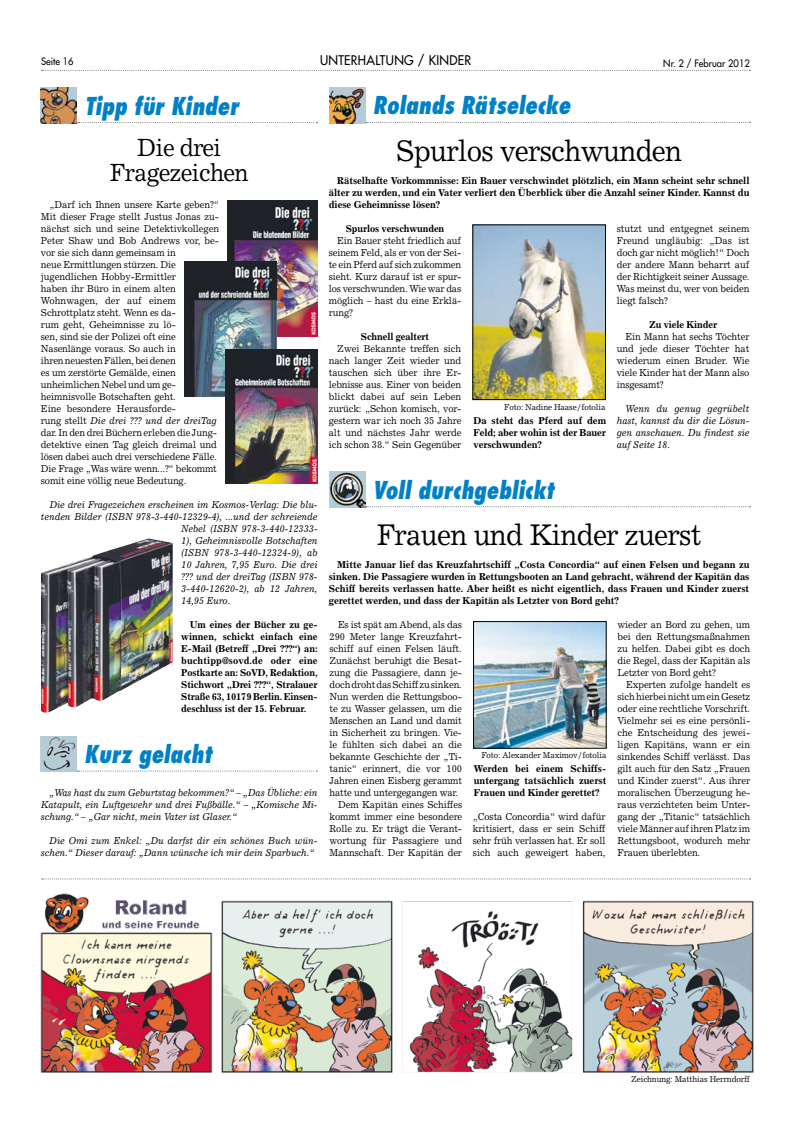
<style>
.page{position:relative;width:791px;height:1134px;background:#fff}
.page>*{position:absolute;margin:0;border:0;box-sizing:border-box;transform-origin:0 0}
.t1{font:30px "Excelsior";letter-spacing:-.025em;color:#000;scale:.93 1}
.t2{font:25px/25px "Excelsior";letter-spacing:-.025em;color:#000;text-align:center;scale:.93 1}
.t3{font:italic 800 condensed 24px "Futura";color:#0081c7;scale:.93 1}
.t4{font:13px "Futura";letter-spacing:.025em;color:#000;scale:.94 1}
.t5{font:10px/12px "Excelsior";letter-spacing:-.01em;color:#000;text-align:justify;scale:.94 1}
.t6{font:700 10px/12px "Excelsior";letter-spacing:-.015em;color:#000;text-align:justify;scale:.96 1}
.t7{font:italic 10px/12px "Excelsior";letter-spacing:-.015em;color:#000;text-align:justify;scale:.94 1}
.t8{font:700 10px/12px "Excelsior";letter-spacing:-.015em;color:#000;text-align:justify;scale:.94 1}
.t9{font:10px "Futura";color:#000;scale:.94 1}
.t10{font:8.5px "Excelsior";letter-spacing:-.015em;color:#000;scale:.94 1}
.s1{font-style:italic}
</style>
<div class="page">
<img style="left:330px;top:88px;width:36px;height:36px">
<img style="left:329px;top:472px;width:36px;height:35px">
<svg style="left:366px;top:506px;width:384px;height:1px"></svg>
<svg style="left:366px;top:122px;width:384px;height:1px"></svg>
<svg style="left:42px;top:878px;width:708px;height:1px"></svg>
<img style="left:475px;top:623px;width:129px;height:123px">
<div style="left:473px;top:621px;width:133px;height:127px;border:1px solid #000"></div>
<img style="left:474px;top:227px;width:130px;height:171px">
<div style="left:472px;top:225px;width:134px;height:175px;border:1px solid #000"></div>
<img style="left:41px;top:88px;width:36px;height:35px">
<img style="left:41px;top:736px;width:35px;height:36px">
<svg style="left:78px;top:122px;width:239px;height:1px"></svg>
<svg style="left:77px;top:770px;width:240px;height:1px"></svg>
<img style="left:40px;top:893px;width:714px;height:180px">
<img style="left:228px;top:200px;width:89px;height:136px">
<img style="left:184px;top:262px;width:92px;height:134px">
<img style="left:225px;top:349px;width:92px;height:135px">
<img style="left:41px;top:538px;width:132px;height:175px">
<svg style="left:42px;top:70px;width:708px;height:1px"></svg>
<p class="t9" style="left:41px;top:55px;width:36px">Seite 16</p>
<h3 class="t4" style="left:320px;top:52px;width:162px">UNTERHALTUNG / KINDER</h3>
<p class="t9" style="left:663px;top:57px;width:94px">Nr. 2 / Februar 2012</p>
<h3 class="t3" style="left:84px;top:90px;width:168px">Tipp für Kinder</h3>
<h2 class="t2" style="left:110px;top:135px;width:151px">Die drei<br>Fragezeichen</h2>
<p class="t5" style="left:41px;top:198px;width:191px;text-align:left;text-indent:9px">„Darf ich Ihnen unsere Karte geben?“ Mit dieser Frage stellt Justus Jonas zu&shy;nächst sich und seine Detektivkollegen Peter Shaw und Bob Andrews vor, be&shy;vor sie sich dann gemeinsam in<br>neue Ermittlungen stürzen. Die jugendlichen Hobby-Ermittler<br>haben ihr Büro in einem alten Wohnwagen, der auf einem Schrottplatz steht. Wenn es da-<br>rum geht, Geheimnisse zu lö-<br>sen, sind sie der Polizei oft eine Nasenlänge voraus. So auch in<br>ihren neuesten Fällen, bei denen<br>es um zerstörte Gemälde, einen unheimlichen Nebel und um ge&shy;heimnisvolle Botschaften geht.<br>Eine besondere Herausforde-<br>rung stellt <span class="s1">Die drei ??? und der dreiTag </span>dar. In den drei Büchern erleben die Jung&shy;detektive einen Tag gleich dreimal und lösen dabei auch drei verschiedene Fälle.<br>Die Frage „Was wäre wenn...?“ bekommt somit eine völlig neue Bedeutung.</p>
<p class="t7" style="left:49px;top:498px;width:287px">Die drei Fragezeichen erscheinen im Kosmos-Verlag: Die blu-</p>
<p class="t7" style="left:41px;top:510px;width:296px">tenden Bilder (ISBN 978-3-440-12329-4), ...und der schreiende</p>
<p class="t7" style="left:181px;top:522px;width:147px">Nebel (ISBN 978-3-440-12333-</p>
<p class="t7" style="left:181px;top:534px;width:147px">1), Geheimnisvolle Botschaften</p>
<p class="t7" style="left:181px;top:546px;width:147px">(ISBN 978-3-440-12324-9), ab</p>
<p class="t7" style="left:181px;top:558px;width:147px">10 Jahren, 7,95 Euro. Die drei</p>
<p class="t7" style="left:181px;top:570px;width:147px">??? und der dreiTag (ISBN 978-</p>
<p class="t7" style="left:181px;top:582px;width:147px">3-440-12620-2), ab 12 Jahren,</p>
<p class="t7" style="left:181px;top:594px;width:54px">14,95 Euro.</p>
<p class="t8" style="left:181px;top:618px;width:147px;text-indent:9px">Um eines der Bücher zu ge&shy;winnen, schickt einfach eine E-Mail (Betreff „Drei ???“) an: buchtipp@sovd.de oder eine Postkarte an: SoVD, Redaktion, Stichwort „Drei ???“, Stralauer Straße 63, 10179 Berlin. Einsen&shy;deschluss ist der 15. Februar.</p>
<h3 class="t3" style="left:84px;top:739px;width:139px">Kurz gelacht</h3>
<p class="t7" style="left:41px;top:786px;width:296px;text-indent:9px">„Was hast du zum Geburtstag bekommen?“ – „Das Übliche: ein Katapult, ein Luftgewehr und drei Fußbälle.“ – „Komische Mi&shy;schung.“ – „Gar nicht, mein Vater ist Glaser.“</p>
<p class="t7" style="left:41px;top:834px;width:296px;text-align:right">Die Omi zum Enkel: „Du darfst dir ein schönes Buch wün&shy;schen.“ Dieser darauf: „Dann wünsche ich mir dein Sparbuch.“</p>
<h3 class="t3" style="left:373px;top:90px;width:214px">Rolands Rätselecke</h3>
<h1 class="t1" style="left:396px;top:133px;width:309px">Spurlos verschwunden</h1>
<p class="t6" style="left:329px;top:174px;width:440px;text-indent:9px">Rätselhafte Vorkommnisse: Ein Bauer verschwindet plötzlich, ein Mann scheint sehr schnell älter zu werden, und ein Vater verliert den Überblick über die Anzahl seiner Kinder. Kannst du diese Geheimnisse lösen?</p>
<p class="t8" style="left:346px;top:222px;width:106px">Spurlos verschwunden</p>
<p class="t5" style="left:329px;top:234px;width:142px;text-indent:9px">Ein Bauer steht friedlich auf seinem Feld, als er von der Sei&shy;te ein Pferd auf sich zukommen sieht. Kurz darauf ist er spur&shy;los verschwunden. Wie war das möglich – hast du eine Erklä&shy;rung?</p>
<p class="t8" style="left:361px;top:330px;width:74px">Schnell gealtert</p>
<p class="t5" style="left:329px;top:342px;width:143px;text-indent:9px">Zwei Bekannte treffen sich nach langer Zeit wieder und tauschen sich über ihre Er&shy;lebnisse aus. Einer von beiden blickt dabei auf sein Leben zurück: „Schon komisch, vor&shy;gestern war ich noch 35 Jahre alt und nächstes Jahr werde ich schon 38.“ Sein Gegenüber</p>
<p class="t10" style="left:504px;top:402px;width:109px">Foto: Nadine Haase/fotolia</p>
<p class="t6" style="left:473px;top:414px;width:140px">Da steht das Pferd auf dem Feld; aber wohin ist der Bauer verschwunden?</p>
<p class="t5" style="left:617px;top:222px;width:143px">stutzt und entgegnet seinem Freund ungläubig: „Das ist doch gar nicht möglich!“ Doch der andere Mann beharrt auf der Richtigkeit seiner Aussage.<br>Was meinst du, wer von beiden liegt falsch?</p>
<p class="t8" style="left:649px;top:318px;width:74px">Zu viele Kinder</p>
<p class="t5" style="left:617px;top:330px;width:143px;text-indent:9px">Ein Mann hat sechs Töchter und jede dieser Töchter hat wiederum einen Bruder. Wie viele Kinder hat der Mann also insgesamt?</p>
<p class="t7" style="left:617px;top:402px;width:143px;text-indent:9px">Wenn du genug gegrübelt hast, kannst du dir die Lösun&shy;gen anschauen. Du findest sie auf Seite 18.</p>
<h3 class="t3" style="left:373px;top:475px;width:196px">Voll durchgeblickt</h3>
<h1 class="t1" style="left:377px;top:517px;width:351px">Frauen und Kinder zuerst</h1>
<p class="t6" style="left:329px;top:558px;width:440px;text-indent:9px">Mitte Januar lief das Kreuzfahrtschiff „Costa Concordia“ auf einen Felsen und begann zu sinken. Die Passagiere wurden in Rettungsbooten an Land gebracht, während der Kapitän das Schiff bereits verlassen hatte. Aber heißt es nicht eigentlich, dass Frauen und Kinder zuerst gerettet werden, und dass der Kapitän als Letzter von Bord geht?</p>
<p class="t5" style="left:338px;top:618px;width:133px">Es ist spät am Abend, als das</p>
<p class="t5" style="left:329px;top:630px;width:142px">290 Meter lange Kreuzfahrt-</p>
<p class="t5" style="left:329px;top:642px;width:142px">schiff auf einen Felsen läuft.</p>
<p class="t5" style="left:329px;top:654px;width:142px">Zunächst beruhigt die Besat-</p>
<p class="t5" style="left:329px;top:666px;width:142px">zung die Passagiere, dann je-</p>
<p class="t5" style="left:329px;top:678px;width:142px">doch droht das Schiff zu sinken.</p>
<p class="t5" style="left:329px;top:690px;width:142px">Nun werden die Rettungsboo-</p>
<p class="t5" style="left:329px;top:702px;width:142px">te zu Wasser gelassen, um die</p>
<p class="t5" style="left:329px;top:714px;width:142px">Menschen an Land und damit</p>
<p class="t5" style="left:329px;top:726px;width:142px">in Sicherheit zu bringen. Vie-</p>
<p class="t5" style="left:329px;top:738px;width:142px">le fühlten sich dabei an die</p>
<p class="t5" style="left:329px;top:750px;width:142px">bekannte Geschichte der „Ti-</p>
<p class="t5" style="left:329px;top:762px;width:143px">tanic“ erinnert, die vor 100</p>
<p class="t5" style="left:329px;top:774px;width:143px">Jahren einen Eisberg gerammt</p>
<p class="t5" style="left:329px;top:786px;width:138px">hatte und untergegangen war.</p>
<p class="t5" style="left:338px;top:798px;width:134px">Dem Kapitän eines Schiffes</p>
<p class="t5" style="left:329px;top:810px;width:143px">kommt immer eine besondere</p>
<p class="t5" style="left:329px;top:822px;width:143px">Rolle zu. Er trägt die Verant-</p>
<p class="t5" style="left:329px;top:834px;width:143px">wortung für Passagiere und</p>
<p class="t5" style="left:329px;top:846px;width:143px">Mannschaft. Der Kapitän der</p>
<p class="t10" style="left:481px;top:750px;width:135px">Foto: Alexander Maximov/fotolia</p>
<p class="t6" style="left:474px;top:762px;width:140px">Werden bei einem Schiffs&shy;untergang tatsächlich zuerst Frauen und Kinder gerettet?</p>
<p class="t5" style="left:473px;top:810px;width:143px">„Costa Concordia“ wird dafür kritisiert, dass er sein Schiff sehr früh verlassen hat. Er soll sich auch geweigert haben,</p>
<p class="t5" style="left:617px;top:618px;width:143px">wieder an Bord zu gehen, um bei den Rettungsmaßnahmen zu helfen. Dabei gibt es doch die Regel, dass der Kapitän als Letzter von Bord geht?</p>
<p class="t5" style="left:617px;top:678px;width:143px;text-indent:9px">Experten zufolge handelt es sich hierbei nicht um ein Gesetz oder eine rechtliche Vorschrift.<br>Vielmehr sei es eine persönli&shy;che Entscheidung des jewei&shy;ligen Kapitäns, wann er ein sinkendes Schiff verlässt. Das gilt auch für den Satz „Frauen und Kinder zuerst“. Aus ihrer moralischen Überzeugung he&shy;raus verzichteten beim Unter&shy;gang der „Titanic“ tatsächlich viele Männer auf ihren Platz im Rettungsboot, wodurch mehr Frauen überlebten.</p>
<p class="t10" style="left:631px;top:1074px;width:128px">Zeichnung: Matthias Herrndorff</p>
</div>
